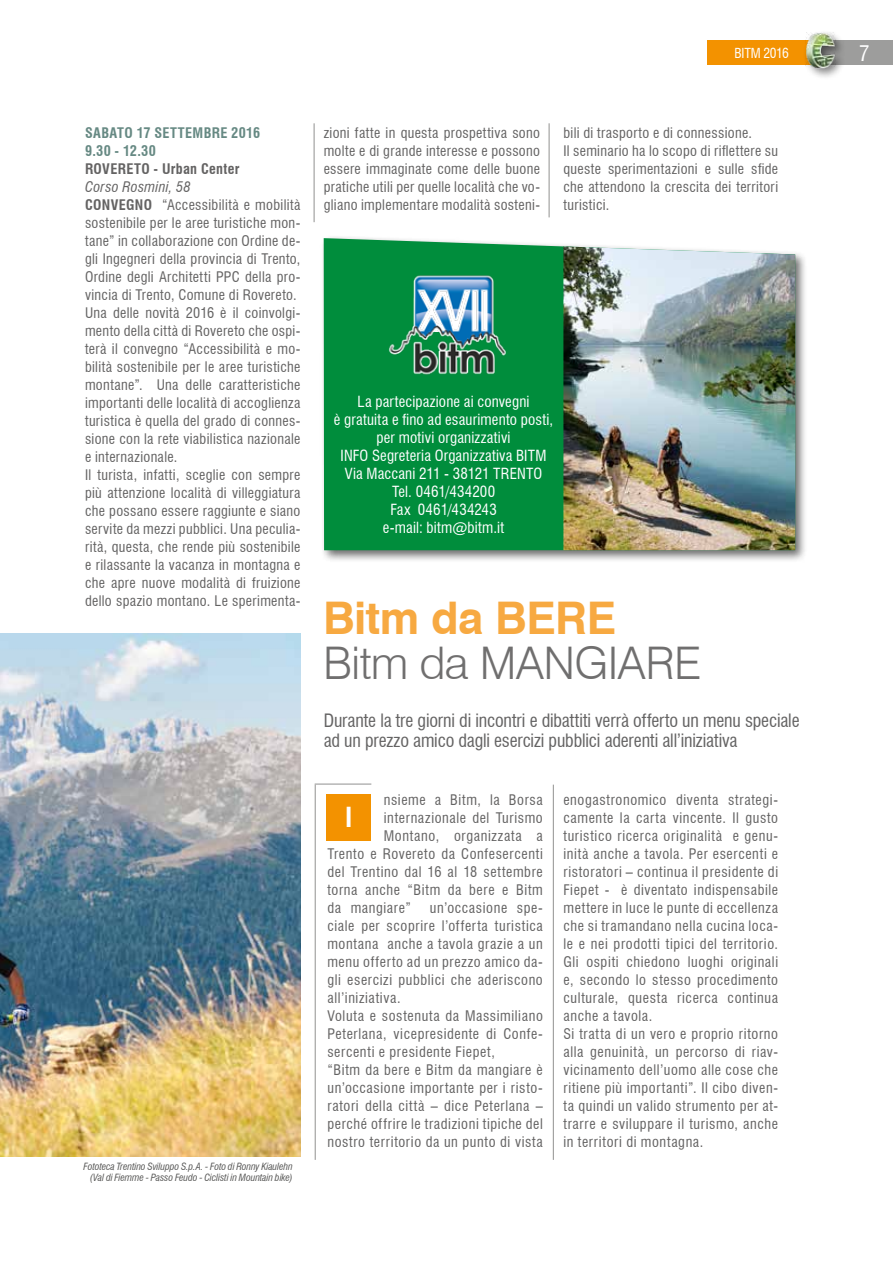
<style>
.page{position:relative;width:893px;height:1263px;background:#fff}
.page>*{position:absolute;margin:0;border:0;box-sizing:border-box;transform-origin:0 0}
.t1{font:300 45px "Swiss 721 BT";letter-spacing:-.02em;color:#706f6f}
.t2{font:700 45px "Swiss 721 BT";letter-spacing:-.015em;color:#f7a941}
.t3{font:700 condensed 27px "Swiss 721 BT";color:#fff}
.t4{font:condensed 21px "Swiss 721 BT";color:#fff}
.t5{font:condensed 18px/19.5px "Swiss 721 BT";letter-spacing:-.01em;color:#646363}
.t6{font:condensed 15px/18px "Swiss 721 BT";letter-spacing:.01em;color:#fff;text-align:center}
.t7{font:condensed 14.25px/18px "Swiss 721 BT";letter-spacing:.04em;color:#646363}
.t8{font:condensed 14.25px/18px "Swiss 721 BT";letter-spacing:.02em;color:#646363}
.t9{font:700 condensed 14.25px "Swiss 721 BT";letter-spacing:.02em;color:#668983}
.t10{font:700 condensed 14.25px "Swiss 721 BT";color:#646363}
.t11{font:italic condensed 14.25px "Swiss 721 BT";letter-spacing:.02em;color:#646363}
.t12{font:condensed 13.5px "Swiss 721 BT";letter-spacing:-.02em;color:#fff}
.t13{font:italic condensed 9.75px/11.2px "Swiss 721 BT";letter-spacing:-.005em;color:#575756;text-align:right}
</style>
<div class="page">
<div style="left:814px;top:41px;width:79px;height:24px;background:#9d9d9c"></div>
<div style="left:707px;top:41px;width:104px;height:24px;background:#f39200"></div>
<div style="left:802px;top:30px;width:44px;height:50px;background:#000;opacity:.5"></div>
<img style="left:805px;top:33px;width:30px;height:35px">
<img style="left:0;top:634px;width:300px;height:523px">
<hr style="left:314px;top:123px;width:1px;height:99px;background:#9d9d9c">
<hr style="left:549px;top:123px;width:1px;height:94px;background:#9d9d9c">
<div style="left:320px;top:235px;width:488px;height:327px;background:#000;opacity:.58"></div>
<div style="left:324px;top:238px;width:471px;height:312px;background:#008d3c"></div>
<img style="left:563px;top:246px;width:232px;height:304px">
<hr style="left:315px;top:785px;width:1px;height:375px;background:#9d9d9c">
<hr style="left:553px;top:785px;width:1px;height:375px;background:#9d9d9c">
<hr style="left:315px;top:783px;width:56px;height:2px;background:#9d9d9c">
<div style="left:326px;top:794px;width:45px;height:47px;background:#f39200"></div>
<img style="left:387px;top:270px;width:120px;height:108px">
<p class="t12" style="left:734px;top:45px;width:56px">BITM 2016</p>
<h3 class="t4" style="left:859px;top:41px;width:12px">7</h3>
<p class="t9" style="left:85px;top:125px;width:9px">SABATO</p>
<p class="t9" style="left:137px;top:125px;width:27px">17 SETTE</p>
<p class="t9" style="left:193px;top:125px;width:20px">MBRE</p>
<p class="t9" style="left:231px;top:125px;width:30px">2016</p>
<p class="t9" style="left:85px;top:143px;width:72px">9.30 - 12.30</p>
<p class="t10" style="left:85px;top:161px;width:9px">ROVERETO</p>
<p class="t10" style="left:154px;top:161px;width:87px">- Urban Center</p>
<p class="t11" style="left:85px;top:179px;width:107px">Corso Rosmini, 58</p>
<p class="t10" style="left:85px;top:197px;width:10px">CONVEGNO</p>
<p class="t8" style="left:85px;top:196px;width:217px;text-indent:77px">“Accessibilità e mobilità sostenibile per le aree turistiche mon&shy;tane” in collaborazione con Ordine de&shy;gli Ingegneri della provincia di Trento, Ordine degli Architetti PPC della pro&shy;vincia di Trento, Comune di Rovereto.<br>Una delle novità 2016 è il coinvolgi&shy;mento della città di Rovereto che ospi&shy;terà il convegno “Accessibilità e mo&shy;bilità sostenibile per le aree turistiche montane”. Una delle caratteristiche importanti delle località di accoglienza turistica è quella del grado di connes&shy;sione con la rete viabilistica nazionale e internazionale.<br>Il turista, infatti, sceglie con sempre più attenzione località di villeggiatura che possano essere raggiunte e siano servite da mezzi pubblici. Una peculia&shy;rità, questa, che rende più sostenibile e rilassante la vacanza in montagna e che apre nuove modalità di fruizione dello spazio montano. Le sperimenta-</p>
<p class="t13" style="left:84px;top:1161px;width:211px">Fototeca Trentino Sviluppo S.p.A. - Foto di Ronny Kiaulehn (Val di Fiemme - Passo Feudo - Ciclisti in Mountain bike)</p>
<p class="t7" style="left:324px;top:124px;width:218px;text-align:justify">zioni fatte in questa prospettiva sono molte e di grande interesse e possono essere immaginate come delle buone pratiche utili per quelle località che vo&shy;gliano implementare modalità sosteni-</p>
<p class="t8" style="left:563px;top:124px;width:216px">bili di trasporto e di connessione.<br>Il seminario ha lo scopo di riflettere su queste sperimentazioni e sulle sfide che attendono la crescita dei territori turistici.</p>
<p class="t6" style="left:334px;top:393px;width:221px">La partecipazione ai convegni<br>è gratuita e fino ad esaurimento posti, per motivi organizzativi<br>INFO Segreteria Organizzativa BITM<br>Via Maccani 211 - 38121 TRENTO<br>Tel. 0461/434200<br>Fax 0461/434243<br>e-mail: bitm@bitm.it</p>
<h1 class="t2" style="left:323px;top:590px;width:202px">BITM DA BERE</h1>
<h1 class="t1" style="left:323px;top:635px;width:185px">BITM DA MANGIARE</h1>
<p class="t5" style="left:324px;top:711px;width:477px">Durante la tre giorni di incontri e dibattiti verrà offerto un menu speciale ad un prezzo amico dagli esercizi pubblici aderenti all’iniziativa</p>
<p class="t7" style="left:384px;top:791px;width:161px">nsieme a Bitm, la Borsa</p>
<p class="t7" style="left:384px;top:809px;width:160px">internazionale del Turismo</p>
<p class="t7" style="left:384px;top:827px;width:161px">Montano, organizzata a</p>
<p class="t7" style="left:327px;top:845px;width:217px">Trento e Rovereto da Confesercenti</p>
<p class="t7" style="left:327px;top:863px;width:217px">del Trentino dal 16 al 18 settembre</p>
<p class="t7" style="left:327px;top:881px;width:217px">torna anche “Bitm da bere e Bitm</p>
<p class="t7" style="left:327px;top:899px;width:85px">da mangiare”</p>
<h2 class="t3" style="left:345px;top:801px;width:5px">I</h2>
<p class="t7" style="left:327px;top:899px;width:217px;text-indent:102px">un’occasione spe&shy;ciale per scoprire l’offerta turistica montana anche a tavola grazie a un menu offerto ad un prezzo amico da&shy;gli esercizi pubblici che aderiscono all’iniziativa.<br>Voluta e sostenuta da Massimiliano Peterlana, vicepresidente di Confe&shy;sercenti e presidente Fiepet,<br>“Bitm da bere e Bitm da mangiare è un’occasione importante per i risto&shy;ratori della città – dice Peterlana – perché offrire le tradizioni tipiche del nostro territorio da un punto di vista</p>
<p class="t7" style="left:563px;top:791px;width:216px">enogastronomico diventa strategi&shy;camente la carta vincente. Il gusto turistico ricerca originalità e genu&shy;inità anche a tavola. Per esercenti e ristoratori – continua il presidente di Fiepet - è diventato indispensabile mettere in luce le punte di eccellenza che si tramandano nella cucina loca&shy;le e nei prodotti tipici del territorio.<br>Gli ospiti chiedono luoghi originali e, secondo lo stesso procedimento culturale, questa ricerca continua anche a tavola.<br>Si tratta di un vero e proprio ritorno alla genuinità, un percorso di riav&shy;vicinamento dell’uomo alle cose che ritiene più importanti”. Il cibo diven&shy;ta quindi un valido strumento per at&shy;trarre e sviluppare il turismo, anche in territori di montagna.</p>
</div>
